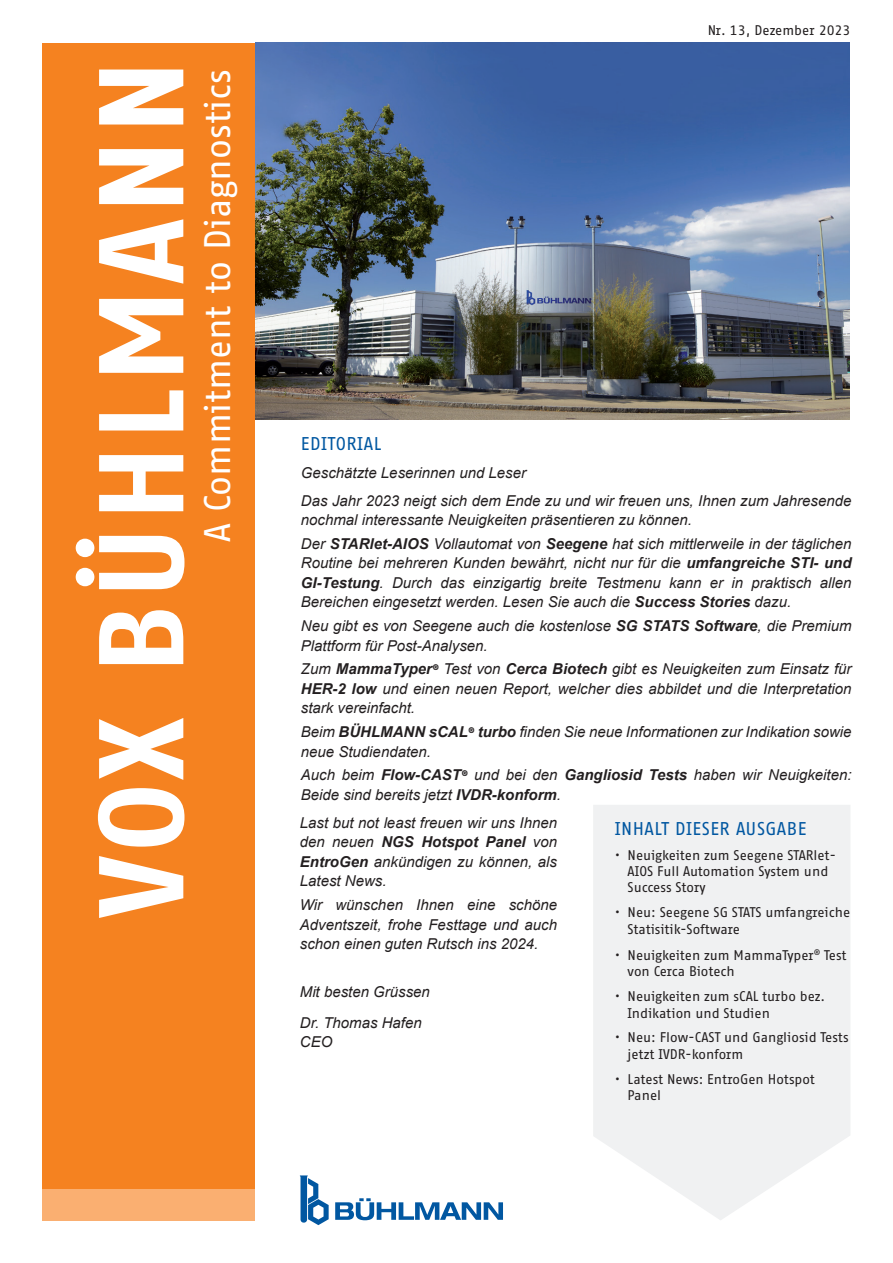
<style>
.page{position:relative;width:893px;height:1263px;background:#fff}
.page>*{position:absolute;margin:0;border:0;box-sizing:border-box;transform-origin:0 0}
.t1{font:700 117px "Fago Office Sans OT";letter-spacing:.05em;color:#fff}
.t2{font:36px "Fago Office Sans OT";letter-spacing:-.005em;color:#fff}
.Titel_Fago_SansOT{font:18px "Fago Office Sans OT";letter-spacing:.025em;color:#0157a1}
.Editorial{font:italic 15px/19.5px "Arial";color:#231f20}
.Fliesstext_linksb{font:13.65px/16.4px "Fago Office Sans OT";color:#231f20}
.s1{font-weight:700}
</style>
<div class="page">
<div style="left:43px;top:43px;width:212px;height:1177px;background:#f58220"></div>
<div style="left:43px;top:1188px;width:212px;height:32px;background:#faaf71"></div>
<svg style="left:335px;top:1198px;width:168px;height:22px"></svg>
<svg style="left:300px;top:1175px;width:29px;height:50px"></svg>
<svg style="left:593px;top:805px;width:257px;height:415px;fill:#f0f1f2"></svg>
<img style="left:255px;top:43px;width:594px;height:377px">
<h1 class="t1" style="left:76px;top:917px;width:858px;rotate:-90deg">VOX BÜHLMANN</h1>
<h2 class="t2" style="left:198px;top:542px;width:474px;rotate:-90deg">A Commitment to Diagnostics</h2>
<p class="Fliesstext_linksb" style="left:708px;top:22px;width:144px">Nr. 13, Dezember 2023</p>
<p class="Titel_Fago_SansOT" style="left:301px;top:433px;width:82px">EDITORIAL</p>
<p class="Editorial" style="left:301px;top:463px;width:227px">Geschätzte Leserinnen und Leser</p>
<p class="Editorial" style="left:301px;top:491px;width:552px">Das Jahr 2023 neigt sich dem Ende zu und wir freuen uns, Ihnen zum Jahresende nochmal interessante Neuigkeiten präsentieren zu können.</p>
<p class="Editorial" style="left:301px;top:534px;width:552px;text-align:justify">Der <span class="s1">STARlet-AIOS</span> Vollautomat von <span class="s1">Seegene</span> hat sich mittlerweile in der täglichen Routine bei mehreren Kunden bewährt, nicht nur für die <span class="s1">umfangreiche STI- und GI-Testung</span>. Durch das einzigartig breite Testmenu kann er in praktisch allen Bereichen eingesetzt werden. Lesen Sie auch die <span class="s1">Success Stories</span> dazu.</p>
<p class="Editorial" style="left:301px;top:616px;width:552px">Neu gibt es von Seegene auch die kostenlose <span class="s1">SG STATS Software</span>, die Premium<br>Plattform für Post-Analysen.</p>
<p class="Editorial" style="left:301px;top:660px;width:552px;text-align:justify">Zum <span class="s1">MammaTyper</span><sup>®</sup> Test von <span class="s1">Cerca Biotech</span> gibt es Neuigkeiten zum Einsatz für <span class="s1">HER-2 low</span> und einen neuen Report, welcher dies abbildet und die Interpretation stark vereinfacht.</p>
<p class="Editorial" style="left:301px;top:722px;width:552px">Beim <span class="s1">BÜHLMANN sCAL</span><sup>®</sup> <span class="s1">turbo</span> finden Sie neue Informationen zur Indikation sowie neue Studiendaten.</p>
<p class="Editorial" style="left:301px;top:766px;width:552px">Auch beim <span class="s1">Flow-CAST</span><sup>®</sup> und bei den <span class="s1">Gangliosid Tests</span> haben wir Neuigkeiten:<br>Beide sind bereits jetzt <span class="s1">IVDR-konform</span>.</p>
<p class="Titel_Fago_SansOT" style="left:615px;top:819px;width:193px">INHALT DIESER AUSGABE</p>
<p class="Fliesstext_linksb" style="left:628px;top:847px;width:210px;text-indent:-13px">• Neuigkeiten zum Seegene STARlet-<br>AIOS Full Automation System und<br>Success Story</p>
<p class="Fliesstext_linksb" style="left:628px;top:904px;width:224px;text-indent:-13px">• Neu: Seegene SG STATS umfangreiche<br>Statisitik-Software</p>
<p class="Fliesstext_linksb" style="left:628px;top:947px;width:221px;text-indent:-13px">• Neuigkeiten zum MammaTyper<sup>®</sup> Test von Cerca Biotech</p>
<p class="Fliesstext_linksb" style="left:628px;top:988px;width:199px;text-indent:-13px">• Neuigkeiten zum sCAL turbo bez.<br>Indikation und Studien</p>
<p class="Fliesstext_linksb" style="left:628px;top:1030px;width:223px;text-indent:-13px">• Neu: Flow-CAST und Gangliosid Tests jetzt IVDR-konform</p>
<p class="Fliesstext_linksb" style="left:628px;top:1071px;width:189px;text-indent:-13px">• Latest News: EntroGen Hotspot<br>Panel</p>
<p class="Editorial" style="left:300px;top:813px;width:259px;text-align:justify">Last but not least freuen wir uns Ihnen den neuen <span class="s1">NGS Hotspot Panel</span> von <span class="s1">EntroGen</span> ankündigen zu können, als Latest News.</p>
<p class="Editorial" style="left:300px;top:895px;width:259px;text-align:justify">Wir wünschen Ihnen eine schöne Adventszeit, frohe Festtage und auch schon einen guten Rutsch ins 2024.</p>
<p class="Editorial" style="left:300px;top:982px;width:132px">Mit besten Grüssen</p>
<p class="Editorial" style="left:300px;top:1013px;width:123px">Dr. Thomas Hafen<br>CEO</p>
</div>
